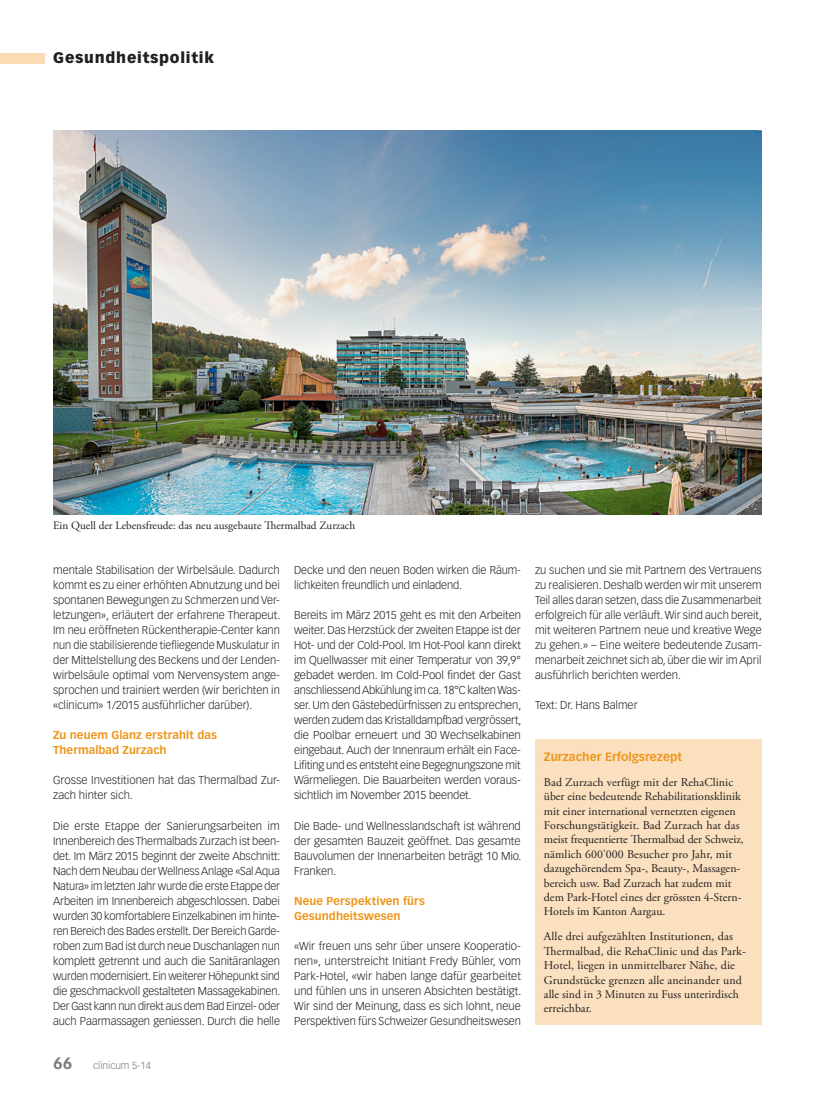
<style>
.page{position:relative;width:815px;height:1099px;background:#fff}
.page>*{position:absolute;margin:0;border:0;box-sizing:border-box;transform-origin:0 0}
.t1{font:900 15px "Vectora LT Std";letter-spacing:.05em;color:#231f20}
.t2{font:11.88px/14.4px "Adobe Garamond Pro";color:#231f20}
.t3{font:700 11.88px "Vectora LT Std";color:#ee961c}
.t4{font:300 11.25px/15px "Vectora LT Std";letter-spacing:-.01em;color:#231f20;text-align:justify}
.t5{font:700 11.25px/15px "Vectora LT Std";letter-spacing:.005em;color:#ee961c}
.t6{font:11.25px "Adobe Garamond Pro";color:#231f20}
.t7{font:300 10px "Vectora LH";color:#76787b}
.s1{font-weight:700;font-size:16.25px}
</style>
<div class="page">
<div style="left:0;top:53px;width:45px;height:10px;background:#fbdbb3"></div>
<div style="left:535px;top:739px;width:227px;height:285px;background:#fbe0bf"></div>
<img style="left:53px;top:130px;width:709px;height:384px">
<h1 class="t1" style="left:53px;top:49px;width:162px">Gesundheitspolitik</h1>
<p class="t6" style="left:53px;top:519px;width:304px">Ein Quell der Lebensfreude: das neu ausgebaute Thermalbad Zurzach</p>
<p class="t4" style="left:53px;top:563px;width:229px">mentale Stabilisation der Wirbelsäule. Dadurch kommt es zu einer erhöhten Abnutzung und bei spontanen Bewegungen zu Schmerzen und Ver&shy;letzungen», erläutert der erfahrene Therapeut.<br>Im neu eröffneten Rückentherapie-Center kann nun die stabilisierende tiefliegende Muskulatur in der Mittelstellung des Beckens und der Lenden&shy;wirbelsäule optimal vom Nervensystem ange&shy;sprochen und trainiert werden (wir berichten in «clinicum» 1/2015 ausführlicher darüber).</p>
<p class="t5" style="left:53px;top:728px;width:165px">Zu neuem Glanz erstrahlt das<br>Thermalbad Zurzach</p>
<p class="t4" style="left:53px;top:773px;width:228px">Grosse Investitionen hat das Thermalbad Zur&shy;zach hinter sich.</p>
<p class="t4" style="left:53px;top:818px;width:229px">Die erste Etappe der Sanierungsarbeiten im Innenbereich des Thermalbads Zurzach ist been&shy;det. Im März 2015 beginnt der zweite Abschnitt:<br>Nach dem Neubau der Wellness Anlage «Sal Aqua Natura» im letzten Jahr wurde die erste Etappe der Arbeiten im Innenbereich abgeschlossen. Dabei wurden 30 komfortablere Einzelkabinen im hinte&shy;ren Bereich des Bades erstellt. Der Bereich Garde&shy;roben zum Bad ist durch neue Duschanlagen nun komplett getrennt und auch die Sanitäranlagen wurden modernisiert. Ein weiterer Höhepunkt sind die geschmackvoll gestalteten Massagekabinen.<br>Der Gast kann nun direkt aus dem Bad Einzel- oder auch Paarmassagen geniessen. Durch die helle</p>
<p class="t4" style="left:294px;top:563px;width:228px">Decke und den neuen Boden wirken die Räum&shy;lichkeiten freundlich und einladend.</p>
<p class="t4" style="left:294px;top:608px;width:229px;text-align:left">Bereits im März 2015 geht es mit den Arbeiten weiter. Das Herzstück der zweiten Etappe ist der Hot- und der Cold-Pool. Im Hot-Pool kann direkt im Quellwasser mit einer Temperatur von 39,9° gebadet werden. Im Cold-Pool findet der Gast anschliessend Abkühlung im ca. 18°C kalten Was&shy;ser. Um den Gästebedürfnissen zu entsprechen, werden zudem das Kristalldampfbad vergrössert, die Poolbar erneuert und 30 Wechselkabinen eingebaut. Auch der Innenraum erhält ein Face-Lifiting und es entsteht eine Begegnungszone mit Wärmeliegen. Die Bauarbeiten werden voraus&shy;sichtlich im November 2015 beendet.</p>
<p class="t4" style="left:294px;top:818px;width:229px">Die Bade- und Wellnesslandschaft ist während der gesamten Bauzeit geöffnet. Das gesamte Bauvolumen der Innenarbeiten beträgt 10 Mio.<br>Franken.</p>
<p class="t5" style="left:294px;top:893px;width:132px">Neue Perspektiven fürs<br>Gesundheitswesen</p>
<p class="t4" style="left:294px;top:938px;width:229px">«Wir freuen uns sehr über unsere Kooperatio&shy;nen», unterstreicht Initiant Fredy Bühler, vom Park-Hotel, «wir haben lange dafür gearbeitet und fühlen uns in unseren Absichten bestätigt.<br>Wir sind der Meinung, dass es sich lohnt, neue Perspektiven fürs Schweizer Gesundheitswesen</p>
<p class="t7" style="left:53px;top:1059px;width:99px"><span class="s1">66</span> clinicum 5-14</p>
<p class="t4" style="left:535px;top:563px;width:229px">zu suchen und sie mit Partnern des Vertrauens zu realisieren. Deshalb werden wir mit unserem Teil alles daran setzen, dass die Zusammenarbeit erfolgreich für alle verläuft. Wir sind auch bereit, mit weiteren Partnern neue und kreative Wege zu gehen.» – Eine weitere bedeutende Zusam&shy;menarbeit zeichnet sich ab, über die wir im April ausführlich berichten werden.</p>
<p class="t4" style="left:535px;top:698px;width:104px">Text: Dr. Hans Balmer</p>
<p class="t3" style="left:544px;top:749px;width:140px">Zurzacher Erfolgsrezept</p>
<p class="t2" style="left:544px;top:775px;width:201px">Bad Zurzach verfügt mit der RehaClinic über eine bedeutende Rehabilitationsklinik mit einer international vernetzten eigenen Forschungstätigkeit. Bad Zurzach hat das meist frequentierte Thermalbad der Schweiz, nämlich 600’000 Besucher pro Jahr, mit dazugehörendem Spa-, Beauty-, Massagen&shy;bereich usw. Bad Zurzach hat zudem mit dem Park-Hotel eines der grössten 4-Stern-Hotels im Kanton Aargau.</p>
<p class="t2" style="left:544px;top:929px;width:203px">Alle drei aufgezählten Institutionen, das Thermalbad, die RehaClinic und das Park-Hotel, liegen in unmittelbarer Nähe, die Grundstücke grenzen alle aneinander und alle sind in 3 Minuten zu Fuss unterirdisch erreichbar.</p>
</div>
